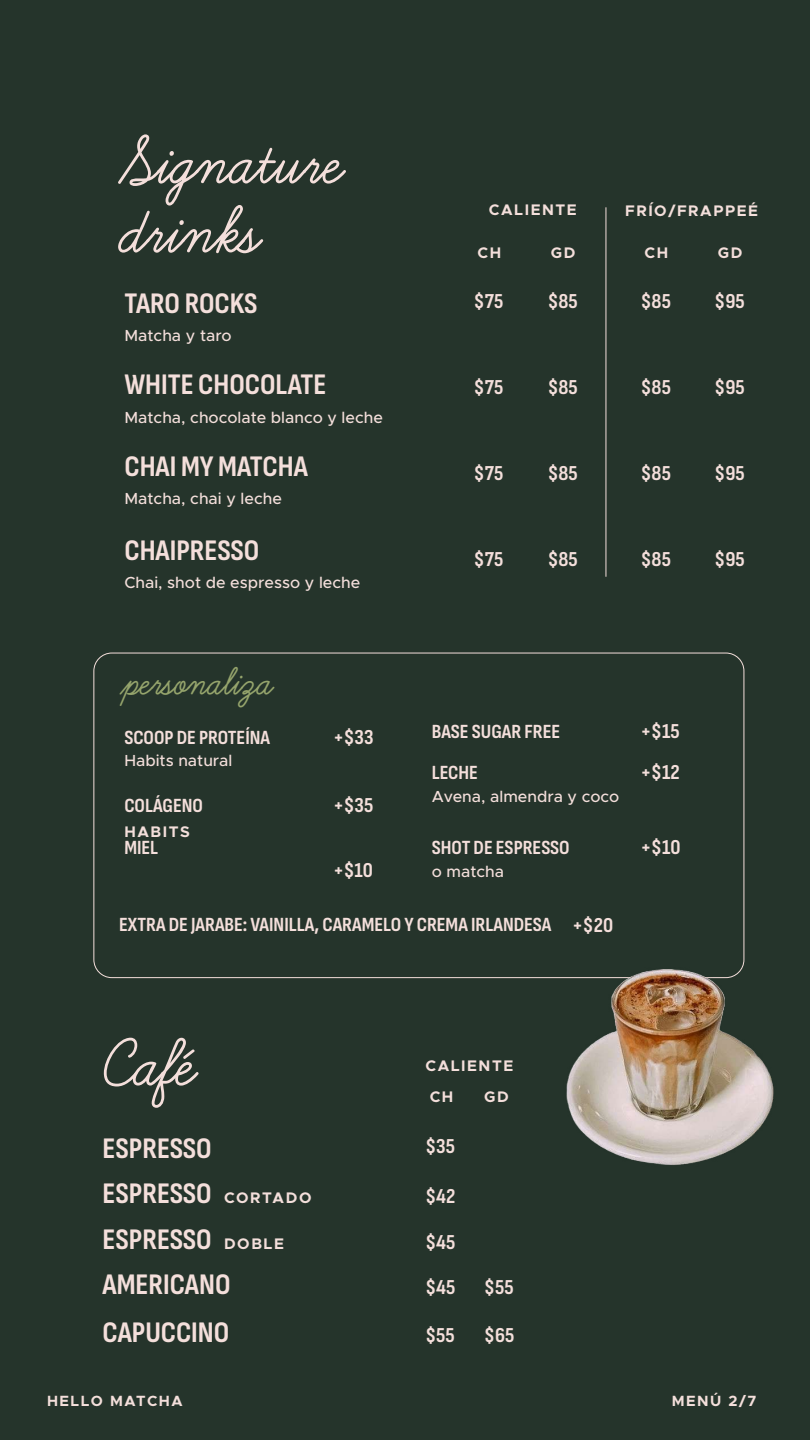
<style>
.page{position:relative;width:810px;height:1440px;background:#25342b}
.page>*{position:absolute;margin:0;border:0;box-sizing:border-box;transform-origin:0 0}
.t1{font:700 72.22px/69.2px "Learning Curve";color:#f4dfdb}
.t2{font:700 42px "Learning Curve";color:#95a46c}
.t3{font:700 29.78px/45.5px "Sofia Sans Condensed";color:#f4dfdb}
.t4{font:700 21.23px "Sofia Sans Condensed";color:#f4dfdb}
.t5{font:700 20.1px "Sofia Sans Condensed";color:#f4dfdb}
.t6{font:500 16.05px "Metropolis";color:#f4dfdb}
.t7{font:700 15.38px/31.1px "Metropolis";letter-spacing:.1em;color:#f4dfdb}
.t8{font:700 14.85px "Metropolis";letter-spacing:.1em;color:#f4dfdb}
.s1{font-family:"Metropolis";font-size:15.38px}
</style>
<div class="page">
<hr style="left:606px;top:207px;width:1px;height:370px;background:#f4dfdb">
<img style="left:509px;top:868px;width:265px;height:297px">
<h1 class="t1" style="left:121px;top:130px;width:225px">Signature drinks</h1>
<h3 class="t3" style="left:124px;top:280px;width:135px">TARO ROCKS</h3>
<p class="t6" style="left:124px;top:325px;width:109px">Matcha y taro</p>
<h3 class="t3" style="left:124px;top:362px;width:204px">WHITE CHOCOLATE</h3>
<p class="t6" style="left:124px;top:407px;width:260px">Matcha, chocolate blanco y leche</p>
<h3 class="t3" style="left:124px;top:443px;width:185px">CHAI MY MATCHA</h3>
<p class="t6" style="left:124px;top:489px;width:159px">Matcha, chai y leche</p>
<h3 class="t3" style="left:124px;top:527px;width:136px">CHAIPRESSO</h3>
<p class="t6" style="left:124px;top:572px;width:238px">Chai, shot de espresso y leche</p>
<h2 class="t2" style="left:124px;top:659px;width:151px">personaliza</h2>
<p class="t5" style="left:124px;top:726px;width:147px">SCOOP DE PROTEÍNA</p>
<p class="t6" style="left:124px;top:750px;width:110px">Habits natural</p>
<p class="t5" style="left:124px;top:793px;width:80px">COLÁGENO</p>
<p class="t7" style="left:124px;top:816px;width:67px">HABITS</p>
<p class="t5" style="left:124px;top:836px;width:35px">MIEL</p>
<h3 class="t4" style="left:333px;top:725px;width:42px">+$33</h3>
<h3 class="t4" style="left:333px;top:792px;width:42px">+$35</h3>
<h3 class="t4" style="left:333px;top:857px;width:41px">+$10</h3>
<p class="t7" style="left:489px;top:194px;width:89px">CALIENTE</p>
<p class="t7" style="left:625px;top:195px;width:134px">FRÍO/FRAPPEÉ</p>
<p class="t7" style="left:478px;top:237px;width:25px">CH</p>
<p class="t7" style="left:551px;top:237px;width:26px">GD</p>
<p class="t7" style="left:645px;top:237px;width:25px">CH</p>
<p class="t7" style="left:718px;top:237px;width:26px">GD</p>
<h3 class="t4" style="left:474px;top:289px;width:31px">$75</h3>
<h3 class="t4" style="left:548px;top:289px;width:32px">$85</h3>
<h3 class="t4" style="left:641px;top:289px;width:32px">$85</h3>
<h3 class="t4" style="left:715px;top:289px;width:32px">$95</h3>
<h3 class="t4" style="left:474px;top:375px;width:31px">$75</h3>
<h3 class="t4" style="left:548px;top:375px;width:32px">$85</h3>
<h3 class="t4" style="left:641px;top:375px;width:32px">$85</h3>
<h3 class="t4" style="left:715px;top:375px;width:32px">$95</h3>
<h3 class="t4" style="left:474px;top:461px;width:31px">$75</h3>
<h3 class="t4" style="left:548px;top:461px;width:32px">$85</h3>
<h3 class="t4" style="left:641px;top:461px;width:32px">$85</h3>
<h3 class="t4" style="left:715px;top:461px;width:32px">$95</h3>
<h3 class="t4" style="left:474px;top:547px;width:31px">$75</h3>
<h3 class="t4" style="left:548px;top:547px;width:32px">$85</h3>
<h3 class="t4" style="left:641px;top:547px;width:32px">$85</h3>
<h3 class="t4" style="left:715px;top:547px;width:32px">$95</h3>
<p class="t5" style="left:432px;top:719px;width:130px">BASE SUGAR FREE</p>
<h3 class="t4" style="left:641px;top:718px;width:40px">+$15</h3>
<p class="t5" style="left:432px;top:761px;width:48px">LECHE</p>
<h3 class="t4" style="left:641px;top:760px;width:41px">+$12</h3>
<p class="t6" style="left:432px;top:786px;width:189px">Avena, almendra y coco</p>
<p class="t5" style="left:432px;top:836px;width:139px">SHOT DE ESPRESSO</p>
<h3 class="t4" style="left:641px;top:835px;width:41px">+$10</h3>
<p class="t6" style="left:432px;top:861px;width:74px">o matcha</p>
<p class="t5" style="left:119px;top:913px;width:434px">EXTRA DE JARABE: VAINILLA, CARAMELO Y CREMA IRLANDESA</p>
<h3 class="t4" style="left:573px;top:913px;width:42px">+$20</h3>
<h1 class="t1" style="left:103px;top:1032px;width:96px">Café</h1>
<p class="t7" style="left:425px;top:1050px;width:89px">CALIENTE<br>CH</p>
<p class="t7" style="left:484px;top:1082px;width:26px">GD</p>
<h3 class="t3" style="left:103px;top:1125px;width:210px">ESPRESSO<br>ESPRESSO <span class="s1">CORTADO</span></h3>
<h3 class="t4" style="left:425px;top:1133px;width:31px">$35</h3>
<h3 class="t4" style="left:425px;top:1184px;width:32px">$42</h3>
<h3 class="t3" style="left:103px;top:1216px;width:183px">ESPRESSO <span class="s1">DOBLE</span></h3>
<h3 class="t4" style="left:425px;top:1229px;width:32px">$45</h3>
<h3 class="t3" style="left:103px;top:1262px;width:129px">AMERICANO</h3>
<h3 class="t4" style="left:425px;top:1275px;width:32px">$45</h3>
<h3 class="t3" style="left:103px;top:1309px;width:128px">CAPUCCINO</h3>
<h3 class="t4" style="left:425px;top:1322px;width:31px">$55</h3>
<h3 class="t4" style="left:484px;top:1275px;width:31px">$55</h3>
<h3 class="t4" style="left:484px;top:1322px;width:32px">$65</h3>
<p class="t8" style="left:47px;top:1391px;width:137px">HELLO MATCHA</p>
<p class="t8" style="left:672px;top:1391px;width:86px">MENÚ 2/7</p>
</div>
